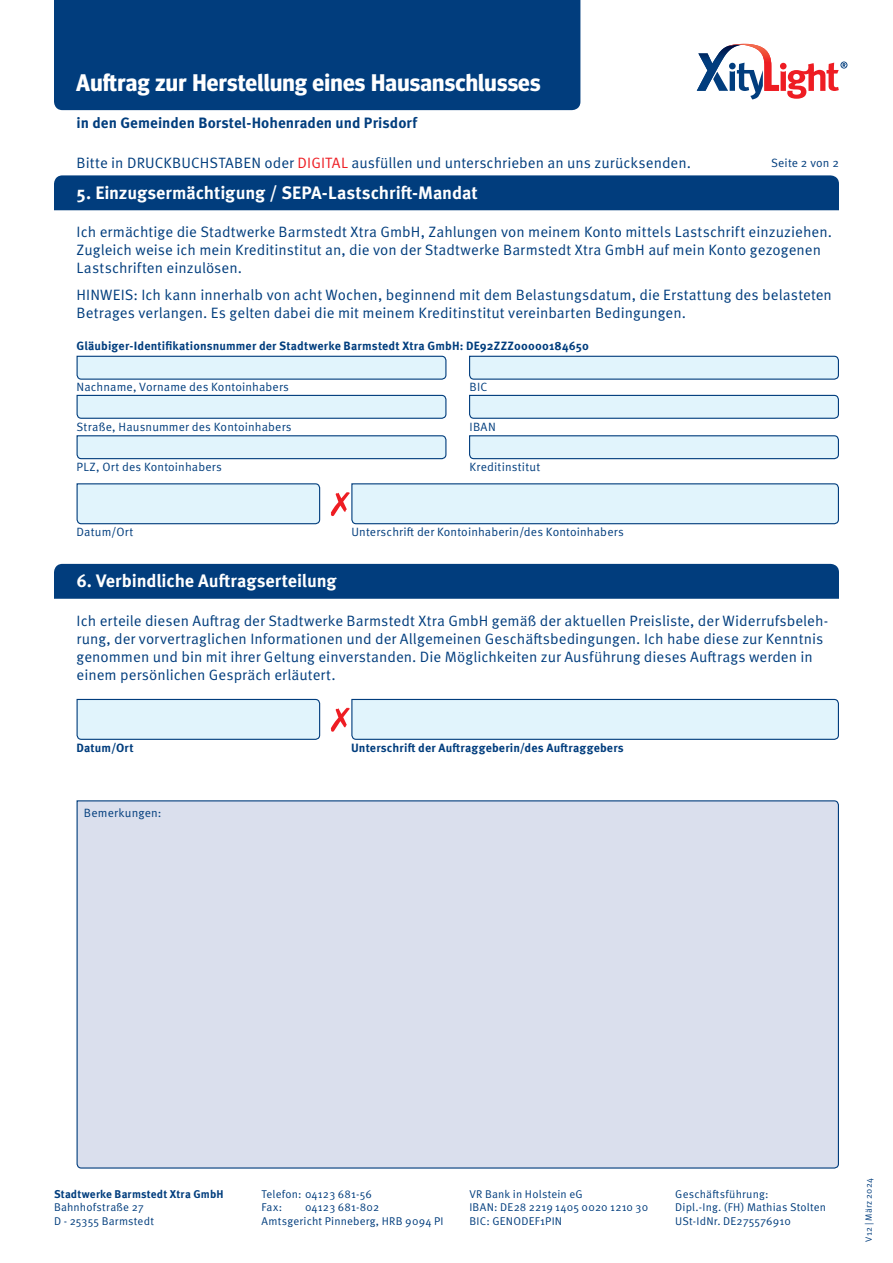
<style>
.page{position:relative;width:893px;height:1263px;background:#fff}
.page>*{position:absolute;margin:0;border:0;box-sizing:border-box;transform-origin:0 0}
.t1{font:700 24px "Meta Headline OT";letter-spacing:.01em;color:#fff}
.t2{font:700 18px "Meta OT";letter-spacing:-.005em;color:#fff}
.t3{font:15px/18px "Meta OT Norm";letter-spacing:.005em;color:#013d7d}
.t4{font:700 15px "Meta OT";color:#013d7d}
.t5{font:12px "Meta OT Norm";letter-spacing:.01em;color:#013d7d}
.t6{font:700 12px "Meta OT";letter-spacing:.015em;color:#013d7d}
.t7{font:11.25px/13.5px "Meta OT Norm";letter-spacing:.015em;color:#013d7d}
.t8{font:700 11.25px "Meta OT";letter-spacing:.015em;color:#013d7d}
.t9{font:9px "Meta OT Norm";letter-spacing:.02em;color:#013d7d}
.s1{color:#ee1d23}
</style>
<div class="page">
<div style="left:54px;top:0;width:526px;height:110px;background:#013d7d"></div>
<svg style="left:697px;top:44px;width:150px;height:55px"></svg>
<div style="left:54px;top:175px;width:785px;height:35px;background:#013d7d"></div>
<svg style="left:76px;top:394px;width:371px;height:25px;background:#cde3f0"></svg>
<svg style="left:76px;top:355px;width:371px;height:25px;background:#cde3ef"></svg>
<svg style="left:76px;top:435px;width:371px;height:25px;background:#cde3ef"></svg>
<svg style="left:469px;top:394px;width:370px;height:25px;background:#cce2ef"></svg>
<svg style="left:469px;top:355px;width:370px;height:25px;background:#cce2ef"></svg>
<svg style="left:469px;top:435px;width:370px;height:25px;background:#cce2ef"></svg>
<svg style="left:76px;top:483px;width:245px;height:42px;background:#d4e9f4"></svg>
<svg style="left:331px;top:483px;width:508px;height:42px;background:#d6e8f3"></svg>
<div style="left:54px;top:564px;width:785px;height:35px;background:#013d7d"></div>
<svg style="left:76px;top:698px;width:245px;height:42px;background:#d4e9f4"></svg>
<svg style="left:331px;top:698px;width:508px;height:42px;background:#d6e8f3"></svg>
<div style="left:76px;top:800px;width:763px;height:369px;background:#dadfed"></div>
<h1 class="t1" style="left:76px;top:68px;width:466px">Auftrag zur Herstellung eines Hausanschlusses</h1>
<p class="t4" style="left:77px;top:113px;width:342px">in den Gemeinden Borstel-Hohenraden und Prisdorf</p>
<p class="t3" style="left:77px;top:154px;width:616px">Bitte in DRUCKBUCHSTABEN oder <span class="s1">DIGITAL</span> ausfüllen und unterschrieben an uns zurücksenden.</p>
<p class="t5" style="left:771px;top:156px;width:69px">Seite 2 von 2</p>
<p class="t2" style="left:77px;top:181px;width:403px">5. Einzugsermächtigung / SEPA-Lastschrift-Mandat</p>
<p class="t3" style="left:77px;top:223px;width:757px">Ich ermächtige die Stadtwerke Barmstedt Xtra GmbH, Zahlungen von meinem Konto mittels Lastschrift einzuziehen.<br>Zugleich weise ich mein Kreditinstitut an, die von der Stadtwerke Barmstedt Xtra GmbH auf mein Konto gezogenen<br>Lastschriften einzulösen.</p>
<p class="t3" style="left:77px;top:286px;width:757px">HINWEIS: Ich kann innerhalb von acht Wochen, beginnend mit dem Belastungsdatum, die Erstattung des belasteten<br>Betrages verlangen. Es gelten dabei die mit meinem Kreditinstitut vereinbarten Bedingungen.</p>
<p class="t6" style="left:77px;top:338px;width:514px">Gläubiger-Identifikationsnummer der Stadtwerke Barmstedt Xtra GmbH: DE92ZZZ00000184650</p>
<p class="t5" style="left:77px;top:380px;width:214px">Nachname, Vorname des Kontoinhabers</p>
<p class="t5" style="left:470px;top:380px;width:19px">BIC</p>
<p class="t5" style="left:77px;top:419px;width:217px">Straße, Hausnummer des Kontoinhabers</p>
<p class="t5" style="left:470px;top:419px;width:28px">IBAN</p>
<p class="t5" style="left:77px;top:459px;width:147px">PLZ, Ort des Kontoinhabers</p>
<p class="t5" style="left:470px;top:459px;width:72px">Kreditinstitut</p>
<p class="t5" style="left:77px;top:524px;width:58px">Datum/Ort</p>
<p class="t5" style="left:351px;top:524px;width:274px">Unterschrift der Kontoinhaberin/des Kontoinhabers</p>
<p class="t2" style="left:77px;top:569px;width:262px">6. Verbindliche Auftragserteilung</p>
<p class="t3" style="left:77px;top:612px;width:753px">Ich erteile diesen Auftrag der Stadtwerke Barmstedt Xtra GmbH gemäß der aktuellen Preisliste, der Widerrufsbeleh&shy;rung, der vorvertraglichen Informationen und der Allgemeinen Geschäftsbedingungen. Ich habe diese zur Kenntnis genommen und bin mit ihrer Geltung einverstanden. Die Möglichkeiten zur Ausführung dieses Auftrags werden in einem persönlichen Gespräch erläutert.</p>
<p class="t6" style="left:77px;top:740px;width:59px">Datum/Ort</p>
<p class="t6" style="left:351px;top:740px;width:274px">Unterschrift der Auftraggeberin/des Auftraggebers</p>
<p class="t5" style="left:84px;top:805px;width:79px">Bemerkungen:</p>
<p class="t8" style="left:54px;top:1187px;width:171px">Stadtwerke Barmstedt Xtra GmbH</p>
<p class="t7" style="left:54px;top:1201px;width:101px">Bahnhofstraße 27<br>D - 25355 Barmstedt</p>
<p class="t7" style="left:261px;top:1187px;width:112px">Telefon: 04123 681-56<br>Fax:</p>
<p class="t7" style="left:261px;top:1201px;width:184px;text-indent:44px">04123 681-802<br>Amtsgericht Pinneberg, HRB 9094 PI</p>
<p class="t7" style="left:469px;top:1187px;width:180px">VR Bank in Holstein eG<br>IBAN: DE28 2219 1405 0020 1210 30<br>BIC: GENODEF1PIN</p>
<p class="t7" style="left:675px;top:1187px;width:152px">Geschäftsführung:<br>Dipl.-Ing. (FH) Mathias Stolten<br>USt-IdNr. DE275576910</p>
<p class="t9" style="left:863px;top:1242px;width:65px;rotate:-90deg">V12 | März 2024</p>
</div>
